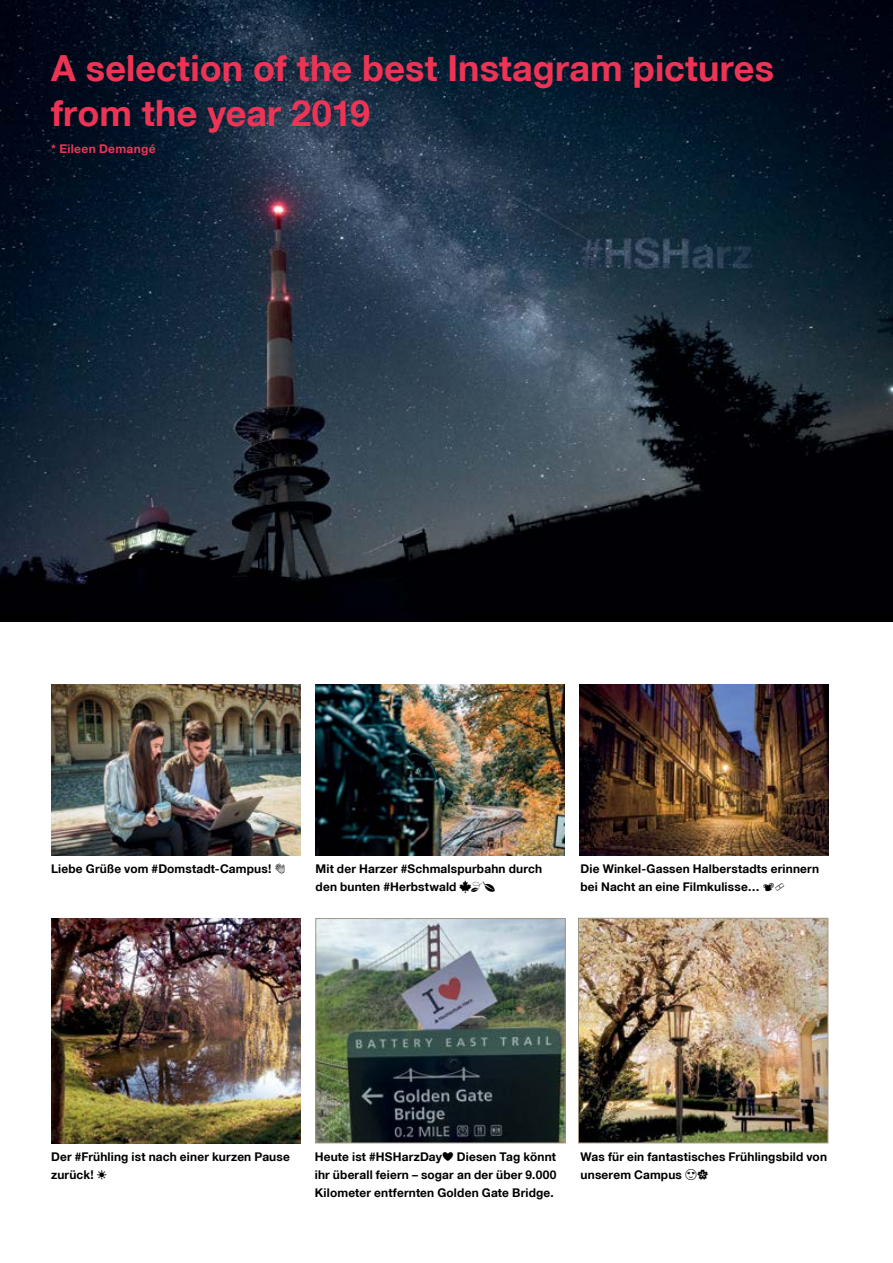
<style>
.page{position:relative;width:893px;height:1263px;background:#fff}
.page>*{position:absolute;margin:0;border:0;box-sizing:border-box;transform-origin:0 0}
.t1{font:700 36px/45px "Helvetica Neue LT";letter-spacing:.005em;color:#ee3455}
.t2{font:700 12px/18px "Helvetica Neue LT";letter-spacing:.015em;color:#000}
.t3{font:700 12px "Helvetica Neue LT";letter-spacing:.025em;color:#ee3455}
</style>
<div class="page">
<img style="left:0;top:0;width:893px;height:621px">
<img style="left:51px;top:684px;width:250px;height:171px">
<img style="left:579px;top:684px;width:250px;height:171px">
<img style="left:318px;top:920px;width:245px;height:221px">
<div style="left:316px;top:918px;width:249px;height:225px;border:1px solid #a59882"></div>
<img style="left:51px;top:918px;width:250px;height:225px">
<img style="left:580px;top:920px;width:246px;height:221px">
<div style="left:578px;top:918px;width:250px;height:225px;border:1px solid #a59882"></div>
<img style="left:315px;top:684px;width:250px;height:171px">
<h1 class="t1" style="left:51px;top:45px;width:724px">A selection of the best Instagram pictures from the year 2019</h1>
<p class="t3" style="left:51px;top:141px;width:106px">* Eileen Demangé</p>
<p class="t2" style="left:51px;top:859px;width:222px">Liebe Grüße vom #Domstadt-Campus!</p>
<p class="t2" style="left:316px;top:859px;width:228px">Mit der Harzer #Schmalspurbahn durch den bunten #Herbstwald</p>
<p class="t2" style="left:580px;top:859px;width:240px">Die Winkel-Gassen Halberstadts erinnern bei Nacht an eine Filmkulisse…</p>
<p class="t2" style="left:51px;top:1147px;width:240px">Der #Frühling ist nach einer kurzen Pause zurück! ☀</p>
<p class="t2" style="left:315px;top:1147px;width:243px;text-align:justify">Heute ist #HSHarzDay❤ Diesen Tag könnt ihr überall feiern – sogar an der über 9.000<br>Kilometer entfernten Golden Gate Bridge.</p>
<p class="t2" style="left:580px;top:1147px;width:248px">Was für ein fantastisches Frühlingsbild von unserem Campus</p>
</div>
